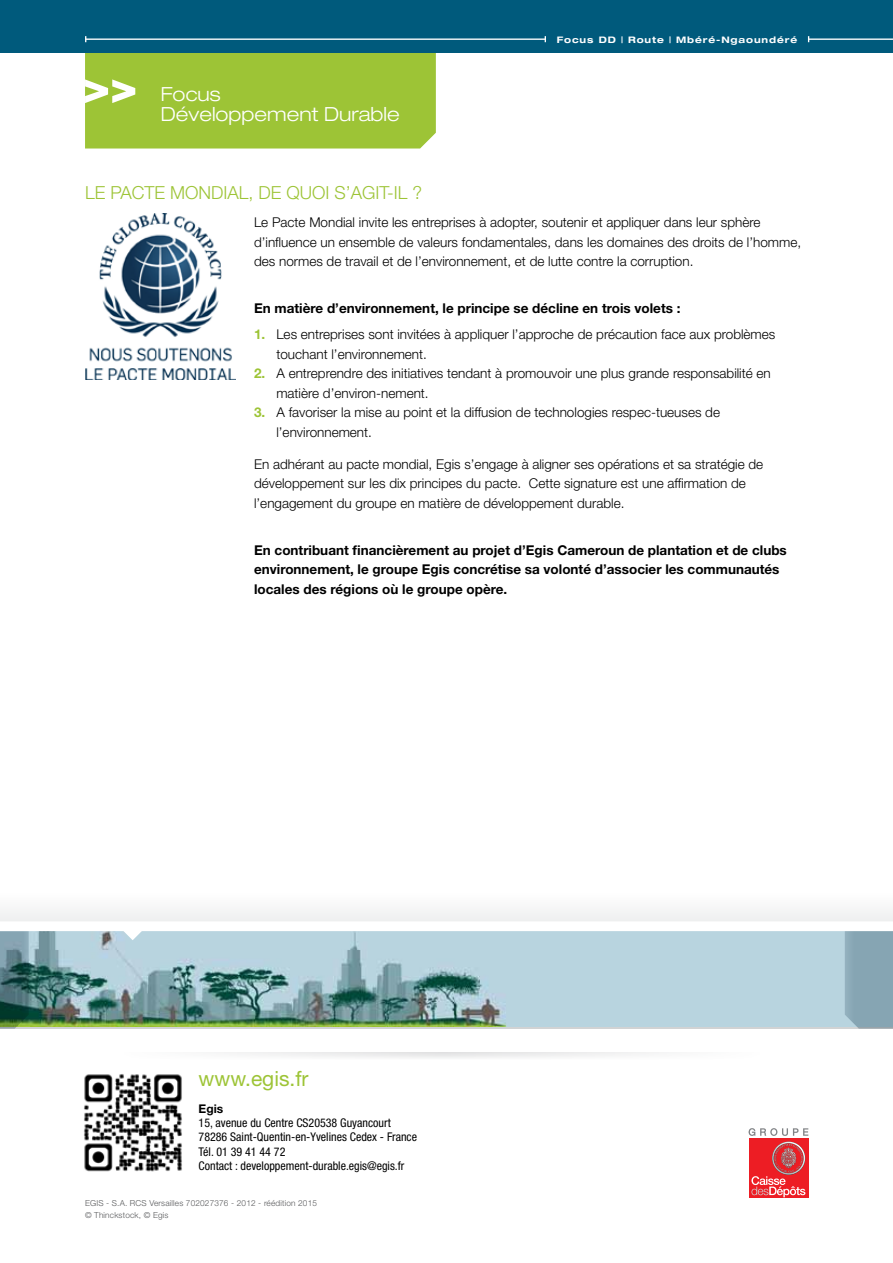
<style>
.page{position:relative;width:893px;height:1263px;background:#fff}
.page>*{position:absolute;margin:0;border:0;box-sizing:border-box;transform-origin:0 0}
.t1{font:21px "Helvetica Neue LT Pro";color:#9dc436}
.t2{font:300 expanded 19.5px/19.5px "Helvetica Neue LT Pro";color:#fff}
.t3{font:300 18px "Helvetica Neue LT Pro";color:#9dc436}
.t4{font:300 13.5px/19.5px "Helvetica Neue LT Pro";color:#000}
.t5{font:700 13.5px/19.5px "Helvetica Neue LT Pro";color:#000}
.t6{font:condensed 12px/14.2px "Helvetica Neue LT Pro";color:#000}
.t7{font:700 12px "Helvetica Neue LT Pro";color:#000}
.t8{font:700 expanded 9px "Helvetica Neue LT Pro";letter-spacing:.1em;color:#fff}
.t9{font:300 8.25px/12px "Helvetica Neue LT Pro";letter-spacing:.02em;color:#58595b}
.s1{font-weight:500}
.s2{font-weight:700;color:#9dc436}
</style>
<div class="page">
<div style="left:85px;top:52px;width:351px;height:97px;background:#9dc436"></div>
<svg style="left:224px;top:1052px;width:435px;height:6px;fill:#f1f1f1"></svg>
<div style="left:0;top:893px;width:893px;height:135px;background:#f6f6f7"></div>
<img style="left:29px;top:931px;width:816px;height:95px">
<div style="left:749px;top:1138px;width:59px;height:60px;background:#ed1d24"></div>
<svg style="left:751px;top:1142px;width:54px;height:55px"></svg>
<svg style="left:749px;top:1128px;width:59px;height:8px"></svg>
<svg style="left:122px;top:931px;width:21px;height:9px"></svg>
<svg style="left:845px;top:931px;width:48px;height:98px;background:#89a7b5"></svg>
<svg style="left:0;top:931px;width:29px;height:98px;background:#4e7472"></svg>
<div style="left:0;top:921px;width:893px;height:10px;background:#fff"></div>
<img style="left:84px;top:1074px;width:98px;height:98px">
<div style="left:0;top:0;width:893px;height:52px;background:#005a7c"></div>
<hr style="left:86px;top:39px;width:459px;height:1px;background:#fff">
<hr style="left:809px;top:39px;width:84px;height:1px;background:#fff">
<img style="left:85px;top:214px;width:150px;height:165px">
<h2 class="t2" style="left:161px;top:84px;width:241px">Focus<br>Développement Durable</h2>
<p class="t8" style="left:557px;top:33px;width:242px">Focus DD <span class="s1">|</span> Route <span class="s1">|</span> Mbéré-Ngaoundéré</p>
<h3 class="t3" style="left:85px;top:181px;width:38px">Le Pac</h3>
<h3 class="t3" style="left:144px;top:181px;width:77px">te Mondial</h3>
<h3 class="t3" style="left:248px;top:181px;width:175px">, de quoi s’agit-il ?</h3>
<p class="t4" style="left:254px;top:212px;width:549px">Le Pacte Mondial invite les entreprises à adopter, soutenir et appliquer dans leur sphère d’influence un ensemble de valeurs fondamentales, dans les domaines des droits de l’homme, des normes de travail et de l’environnement, et de lutte contre la corruption.</p>
<p class="t5" style="left:254px;top:298px;width:428px">En matière d’environnement, le principe se décline en trois volets :</p>
<p class="t4" style="left:276px;top:324px;width:500px;text-indent:-22px"><span class="s2">1.</span> Les entreprises sont invitées à appliquer l’approche de précaution face aux problèmes touchant l’environnement.</p>
<p class="t4" style="left:276px;top:363px;width:496px;text-indent:-22px"><span class="s2">2.</span> A entreprendre des initiatives tendant à promouvoir une plus grande responsabilité en matière d’environ-nement.</p>
<p class="t4" style="left:276px;top:402px;width:445px;text-indent:-22px"><span class="s2">3.</span> A favoriser la mise au point et la diffusion de technologies respec-tueuses de l’environnement.</p>
<p class="t4" style="left:254px;top:454px;width:511px">En adhérant au pacte mondial, Egis s’engage à aligner ses opérations et sa stratégie de développement sur les dix principes du pacte. Cette signature est une affirmation de l’engagement du groupe en matière de développement durable.</p>
<p class="t5" style="left:254px;top:540px;width:534px">En contribuant financièrement au projet d’Egis Cameroun de plantation et de clubs environnement, le groupe Egis concrétise sa volonté d’associer les communautés locales des régions où le groupe opère.</p>
<h1 class="t1" style="left:199px;top:1065px;width:111px">www.egis.fr</h1>
<p class="t7" style="left:199px;top:1101px;width:26px">Egis</p>
<p class="t6" style="left:199px;top:1115px;width:220px">15, avenue du Centre CS20538 Guyancourt 78286 Saint-Quentin-en-Yvelines Cedex - France Tél. 01 39 41 44 72<br>Contact : developpement-durable.egis@egis.fr</p>
<p class="t9" style="left:85px;top:1197px;width:233px">EGIS - S.A. RCS Versailles 702027376 - 2012 - réédition 2015 © Thinckstock, © Egis</p>
</div>
